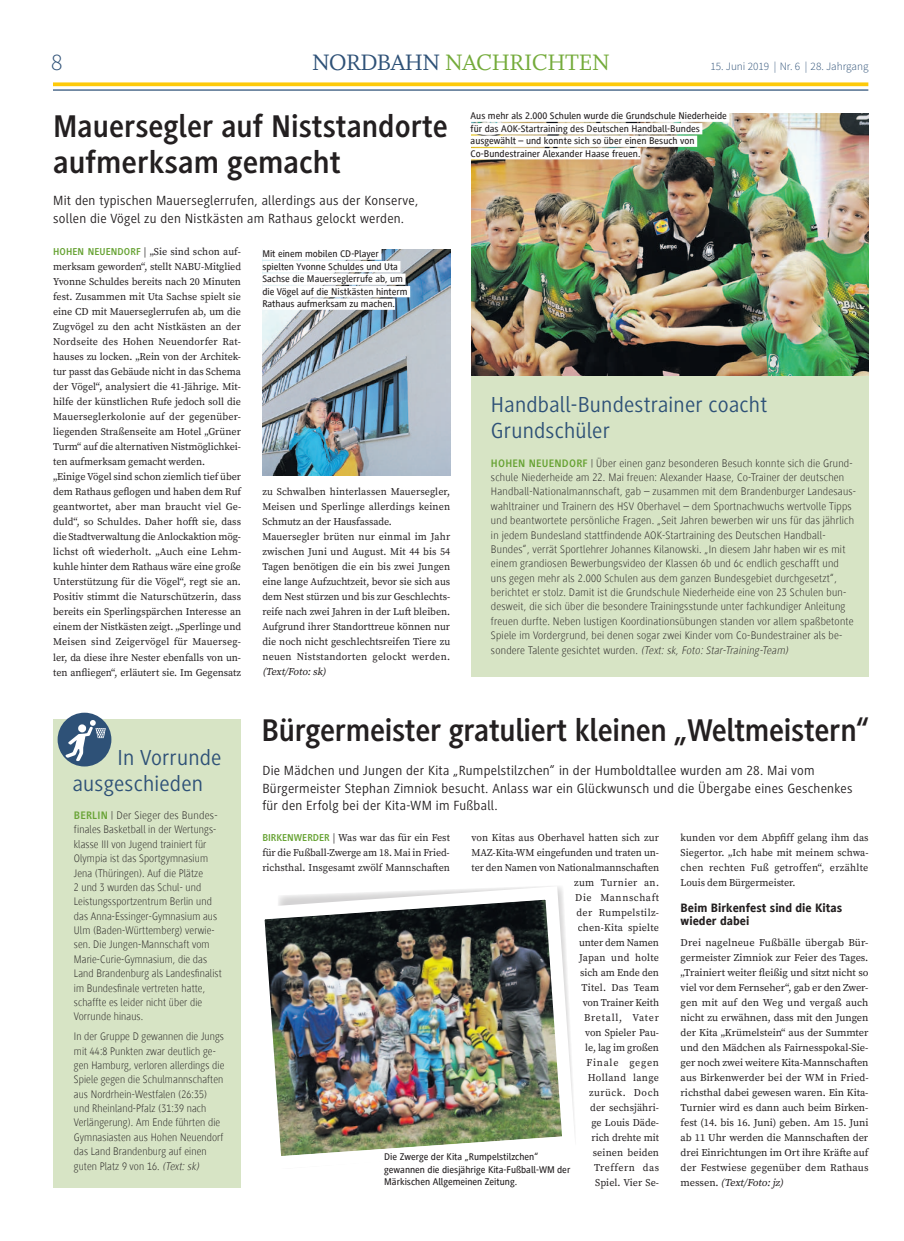
<style>
.page{position:relative;width:904px;height:1241px;background:#fff}
.page>*{position:absolute;margin:0;border:0;box-sizing:border-box;transform-origin:0 0}
.t1{font:700 32.5px/36.2px "Generis Sans Pro";letter-spacing:-.01em;color:#231f20;scale:.95 1}
.t2{font:25px "Whitman Roman LF";letter-spacing:-.02em;color:#74ab3a}
.t3{font:300 23.75px "Source Sans Pro";color:#2e5177}
.t4{font:22.5px/26.2px "Generis Sans Pro";letter-spacing:.01em;color:#2e5177}
.t5{font:13.75px/17.5px "Generis Sans Pro";letter-spacing:.02em;color:#231f20}
.t6{font:800 12.5px/13.5px "Generis Sans Com";color:#231f20}
.t7{font:100 11.25px/14.4px "Generis Sans Com";letter-spacing:.02em;color:#231f20}
.t8{font:100 11.25px/14.4px "Generis Sans Com";letter-spacing:.02em;color:#231f20;scale:.96 1}
.t9{font:300 11.25px "Source Sans Pro";color:#2e5177}
.t10{font:10.38px/15px "Source Serif Pro";letter-spacing:-.005em;color:#231f20;text-align:justify}
.t11{font:italic 10.38px "Source Serif Pro";color:#231f20}
.t12{font:500 10px/12.5px "Generis Sans Com";color:#231f20}
.s1{color:#2e5177}
.s2{font-family:"Generis Sans Pro";font-weight:700;color:#68a335}
.s3{font-style:italic}
</style>
<div class="page">
<svg style="left:53px;top:82px;width:815px;height:4px;background:#fecf24"></svg>
<hr style="left:53px;top:89px;width:815px;height:2px;background:#2e5177">
<div style="left:53px;top:719px;width:188px;height:468px;background:#d7e4c5"></div>
<div style="left:471px;top:372px;width:397px;height:304px;background:#d7e4c5"></div>
<img style="left:471px;top:113px;width:397px;height:263px">
<div style="left:470px;top:111px;width:259px;height:11px;background:#fff"></div>
<div style="left:470px;top:123px;width:232px;height:11px;background:#fff"></div>
<div style="left:470px;top:136px;width:227px;height:11px;background:#fff"></div>
<div style="left:470px;top:148px;width:170px;height:11px;background:#fff"></div>
<img style="left:262px;top:250px;width:188px;height:225px">
<div style="left:262px;top:248px;width:119px;height:12px;background:#fff"></div>
<div style="left:262px;top:261px;width:138px;height:11px;background:#fff"></div>
<div style="left:262px;top:273px;width:143px;height:12px;background:#fff"></div>
<div style="left:262px;top:286px;width:148px;height:11px;background:#fff"></div>
<div style="left:262px;top:298px;width:133px;height:12px;background:#fff"></div>
<div style="left:58px;top:712px;width:53px;height:54px;background:#2e5177;border-radius:50%"></div>
<svg style="left:65px;top:720px;width:41px;height:41px"></svg>
<img style="left:264px;top:886px;width:311px;height:270px">
<div style="left:384px;top:1150px;width:157px;height:12px;background:#fff"></div>
<h3 class="t3" style="left:51px;top:48px;width:13px">8</h3>
<h2 class="t2" style="left:312px;top:49px;width:299px"><span class="s1">NORDBAHN</span> NACHRICHTEN</h2>
<p class="t9" style="left:710px;top:59px;width:160px">15. Juni 2019 | Nr. 6 | 28. Jahrgang</p>
<h1 class="t1" style="left:53px;top:108px;width:417px">Mauersegler auf N iststandorte aufmerksam gemacht</h1>
<h3 class="t5" style="left:53px;top:192px;width:366px">Mit den typischen Mauerseglerrufen, allerdings aus der Konserve, sollen die Vögel zu den Nistkästen am Rathaus gelockt werden.</h3>
<p class="t10" style="left:53px;top:244px;width:189px;text-align:left"><span class="s2">H ohen N euendorf</span> | „Sie sind schon auf&shy;merksam geworden“, stellt NABU-Mitglied Yvonne Schuldes bereits nach 20 Minuten fest. Zusammen mit Uta Sachse spielt sie eine CD mit Mauerseglerrufen ab, um die Zugvögel zu den acht Nistkästen an der Nordseite des Hohen Neuendorfer Rat&shy;hauses zu locken. „Rein von der Architek&shy;tur passt das Gebäude nicht in das Schema der Vögel“, analysiert die 41-Jährige. Mit&shy;hilfe der künstlichen Rufe jedoch soll die Mauerseglerkolonie auf der gegenüber&shy;liegenden Straßenseite am Hotel „Grüner Turm“ auf die alternativen Nistmöglichkei&shy;ten aufmerksam gemacht werden.<br>„Einige Vögel sind schon ziemlich tief über dem Rathaus geflogen und haben dem Ruf geantwortet, aber man braucht viel Ge&shy;duld“, so Schuldes. Daher hofft sie, dass die Stadtverwaltung die Anlockaktion mög&shy;lichst oft wiederholt. „Auch eine Lehm&shy;kuhle hinter dem Rathaus wäre eine große Unterstützung für die Vögel“, regt sie an.<br>Positiv stimmt die Naturschützerin, dass bereits ein Sperlingspärchen Interesse an einem der Nistkästen zeigt. „Sperlinge und Meisen sind Zeigervögel für Mauerseg&shy;ler, da diese ihre Nester ebenfalls von un&shy;ten anfliegen“, erläutert sie. Im Gegensatz</p>
<p class="t12" style="left:262px;top:248px;width:147px">Mit einem mobilen CD-Player spielten Yvonne Schuldes und Uta<br>Sachse die Mauerseglerrufe ab, um die Vögel auf die Nistkästen hinterm<br>Rathaus aufmerksam zu machen.</p>
<p class="t10" style="left:262px;top:484px;width:189px;text-align:left">zu Schwalben hinterlassen Mauersegler, Meisen und Sperlinge allerdings keinen Schmutz an der Hausfassade.<br>Mauersegler brüten nur einmal im Jahr zwischen Juni und August. Mit 44 bis 54<br>Tagen benötigen die ein bis zwei Jungen eine lange Aufzuchtzeit, bevor sie sich aus dem Nest stürzen und bis zur Geschlechts&shy;reife nach zwei Jahren in der Luft bleiben.<br>Aufgrund ihrer Standorttreue können nur die noch nicht geschlechtsreifen Tiere zu neuen Niststandorten gelockt werden.</p>
<p class="t11" style="left:262px;top:665px;width:67px">(Text/Foto:sk)</p>
<p class="t12" style="left:470px;top:110px;width:258px">Aus mehr als 2.000 Schulen wurde die Grundschule Niederheide für das AOK-Startraining des Deutschen Handball-Bundes ausgewählt – und konnte sich so über einen Besuch von Co-Bundestrainer Alexander Haase freuen.</p>
<h3 class="t4" style="left:491px;top:391px;width:278px">Handball-Bundestrainer coacht<br>Grundschüler</h3>
<p class="t7" style="left:491px;top:455px;width:366px"><span class="s2">Hohen N euendorf</span> | Über einen ganz besonderen Besuch konnte sich die Grund&shy;schule Niederheide am 22. Mai freuen: Alexander Haase, Co-Trainer der deutschen Handball-Nationalmannschaft, gab – zusammen mit dem Brandenburger Landesaus&shy;wahltrainer und Trainern des HSV Oberhavel – dem Sportnachwuchs wertvolle Tipps und beantwortete persönliche Fragen. „Seit Jahren bewerben wir uns für das jährlich in jedem Bundesland stattfindende AOK-Startraining des Deutschen Handball-Bundes“, verrät Sportlehrer Johannes Kilanowski. „In diesem Jahr haben wir es mit einem grandiosen Bewerbungsvideo der Klassen 6b und 6c endlich geschafft und uns gegen mehr als 2.000 Schulen aus dem ganzen Bundesgebiet durchgesetzt“, berichtet er stolz. Damit ist die Grundschule Niederheide eine von 23 Schulen bun&shy;desweit, die sich über die besondere Trainingsstunde unter fachkundiger Anleitung freuen durfte. Neben lustigen Koordinationsübungen standen vor allem spaßbetonte Spiele im Vordergrund, bei denen sogar zwei Kinder vom Co-Bundestrainer als be-<br>s o n d e re Ta le n t e g e s i c h t et w u rd e n . <span class="s3">(Text: sk, Foto: Star-Training-Team)</span></p>
<h3 class="t4" style="left:73px;top:744px;width:150px;text-indent:45px">In Vorrunde ausgeschieden</h3>
<p class="t7" style="left:74px;top:808px;width:149px"><span class="s2">Berlin</span> | Der Sieger des Bundes&shy;finales Basketball in der Wertungs&shy;klasse III von Jugend trainiert für<br>Olympia ist das Sportgymnasium<br>Jena (Thüringen). Auf die Plätze<br>2 und 3 wurden das Schul- und<br>Leistungssportzentrum Berlin und das Anna-Essinger-Gymnasium aus<br>Ulm (Baden-Württemberg) verwie&shy;sen. Die Jungen-Mannschaft vom<br>Marie-Curie-Gymnasium, die das<br>Land Brandenburg als Landesfinalist im Bundesfinale vertreten hatte, schaffte es leider nicht über die<br>Vorrunde hinaus.</p>
<p class="t8" style="left:74px;top:1029px;width:158px">In der Gruppe D gewannen die Jungs mit 44:8 Punkten zwar deutlich ge&shy;gen Hamburg, verloren allerdings die Spiele gegen die Schulmannschaften aus Nordrhein-Westfalen (26:35) und Rheinland-Pfalz (31:39 nach Verlängerung). Am Ende führten die Gymnasiasten aus Hohen Neuendorf das Land Brandenburg auf einen guten Platz 9 von 16. <span class="s3">(Text:sk)</span></p>
<h1 class="t1" style="left:261px;top:712px;width:642px">Bürgermeister gratuliert kleinen „Weltmeistern“</h1>
<p class="t5" style="left:262px;top:762px;width:591px">Die Mädchen und Jungen der Kita „Rumpelstilzchen“ in der Humboldtallee wurden am 28. Mai vom<br>Bürgermeister Stephan Zimniok besucht. Anlass war ein Glückwunsch und die Übergabe eines Geschenkes für den Erfolg bei der Kita-WM im Fußball.</p>
<p class="t10" style="left:262px;top:829px;width:189px"><span class="s2">Birkenwerder</span> | Was war das für ein Fest für die Fußball-Zwerge am 18. Mai in Fried&shy;richsthal. Insgesamt zwölf Mannschaften</p>
<p class="t10" style="left:471px;top:829px;width:189px;text-align:right">von Kitas aus Oberhavel hatten sich zur<br>MAZ-Kita-WM eingefunden und traten un&shy;ter den Namen von Nationalmannschaften zum Turnier an.<br>Die Mannschaft<br>der Rumpelstilz-<br>chen-Kita spielte<br>unter dem Namen<br>Japan und holte<br>sich am Ende den<br>Titel. Das Team<br>von Trainer Keith<br>Bretall, Vater<br>von Spieler Pau-<br>le, lag im großen<br>Finale gegen<br>Holland lange<br>zurück. Doch<br>der sechsjähri-<br>ge Louis Däde-<br>rich drehte mit<br>seinen beiden<br>Treffern das<br>Spiel. Vier Se-</p>
<p class="t12" style="left:384px;top:1150px;width:188px">Die Zwerge der Kita „Rumpelstilzchen“ gewannen die diesjährige Kita-Fußball-WM der<br>Märkischen Allgemeinen Zeitung.</p>
<p class="t10" style="left:680px;top:829px;width:189px">kunden vor dem Abpfiff gelang ihm das Siegertor. „Ich habe mit meinem schwa&shy;chen rechten Fuß getroffen“, erzählte Louis dem Bürgermeister.</p>
<p class="t6" style="left:680px;top:900px;width:163px">Beim Birkenfest sind die Kitas wieder dabei</p>
<p class="t10" style="left:680px;top:934px;width:189px">Drei nagelneue Fußbälle übergab Bür&shy;germeister Zimniok zur Feier des Tages. „Trainiert weiter fleißig und sitzt nicht so viel vor dem Fernseher“, gab er den Zwer&shy;gen mit auf den Weg und vergaß auch nicht zu erwähnen, dass mit den Jungen der Kita „Krümelstein“ aus der Summter und den Mädchen als Fairnesspokal-Sie&shy;ger noch zwei weitere Kita-Mannschaften aus Birkenwerder bei der WM in Fried&shy;richsthal dabei gewesen waren. Ein Kita-Turnier wird es dann auch beim Birken&shy;fest (14. bis 16. Juni) geben. Am 15. Juni ab 11 Uhr werden die Mannschaften der drei Einrichtungen im Ort ihre Kräfte auf der Festwiese gegenüber dem Rathaus m e s s e n . <span class="s3">(Text/Foto:jz)</span></p>
</div>
